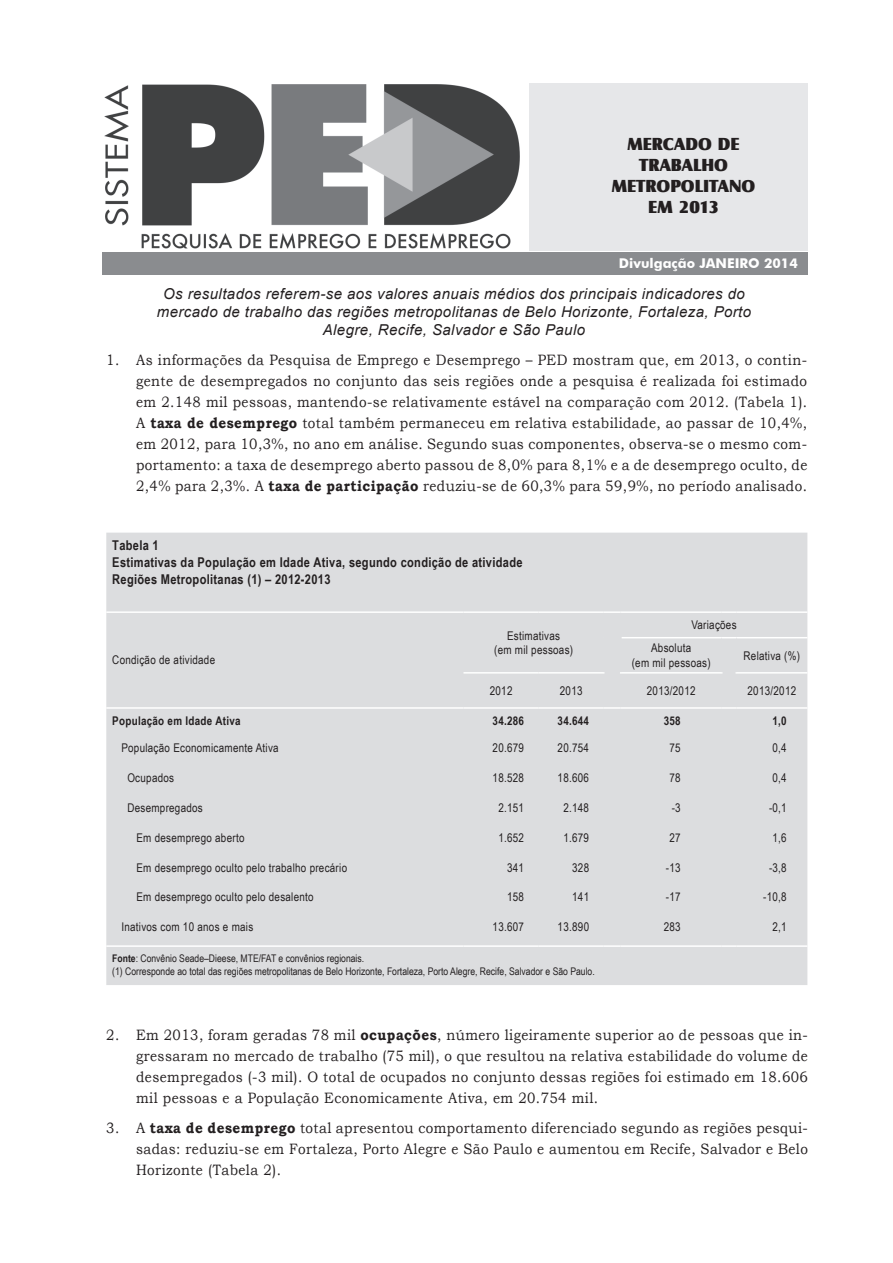
<style>
.page{position:relative;width:893px;height:1263px;background:#fff}
.page>*{position:absolute;margin:0;border:0;box-sizing:border-box;transform-origin:0 0}
.t1{font:18px/21px "Castle T Ultr";color:#231f20;text-align:center}
.t2{font:15px/21px "Bookman Old Style";letter-spacing:.03em;color:#231f20;text-align:justify;scale:.9 1}
.t3{font:italic 15px/18px "Arial";letter-spacing:.03em;color:#231f20;text-align:center}
.t4{font:700 13.5px/17.4px "Arial Narrow";letter-spacing:.025em;color:#231f20}
.t5{font:700 13.5px "Futura BT";color:#fff}
.t6{font:12px/14.4px "Arial Narrow";letter-spacing:.025em;color:#231f20;text-align:center}
.t7{font:700 12px "Arial Narrow";letter-spacing:.025em;color:#231f20}
.t8{font:10.5px/12.6px "Arial Narrow";color:#231f20}
.s1{font-weight:700}
</style>
<div class="page">
<div style="left:102px;top:252px;width:706px;height:22px;background:#8a8c8f"></div>
<img style="left:104px;top:84px;width:416px;height:165px">
<div style="left:529px;top:83px;width:279px;height:168px;background:#e6e7e9"></div>
<div style="left:106px;top:533px;width:701px;height:452px;background:#dcdddf"></div>
<div style="left:604px;top:612px;width:17px;height:61px;background:#dcdddf"></div>
<hr style="left:106px;top:611px;width:357px;height:2px;background:#fff">
<hr style="left:106px;top:707px;width:357px;height:2px;background:#fff">
<hr style="left:463px;top:611px;width:76px;height:2px;background:#fff">
<hr style="left:539px;top:611px;width:65px;height:2px;background:#fff">
<hr style="left:621px;top:611px;width:101px;height:2px;background:#fff">
<svg style="left:722px;top:611px;width:14px;height:2px"></svg>
<hr style="left:736px;top:611px;width:71px;height:2px;background:#fff">
<hr style="left:621px;top:637px;width:101px;height:1px;background:#fff">
<hr style="left:736px;top:637px;width:71px;height:1px;background:#fff">
<hr style="left:463px;top:672px;width:76px;height:2px;background:#fff">
<hr style="left:539px;top:672px;width:65px;height:2px;background:#fff">
<hr style="left:620px;top:672px;width:102px;height:2px;background:#fff">
<hr style="left:735px;top:672px;width:72px;height:2px;background:#fff">
<hr style="left:463px;top:707px;width:76px;height:2px;background:#fff">
<hr style="left:539px;top:707px;width:65px;height:2px;background:#fff">
<hr style="left:621px;top:707px;width:101px;height:2px;background:#fff">
<hr style="left:106px;top:945px;width:357px;height:2px;background:#fff">
<hr style="left:463px;top:945px;width:76px;height:2px;background:#fff">
<hr style="left:539px;top:945px;width:65px;height:2px;background:#fff">
<svg style="left:604px;top:945px;width:17px;height:2px"></svg>
<hr style="left:621px;top:945px;width:101px;height:2px;background:#fff">
<svg style="left:722px;top:945px;width:14px;height:2px"></svg>
<hr style="left:736px;top:945px;width:71px;height:2px;background:#fff">
<hr style="left:603px;top:638px;width:1px;height:34px;background:#dcdddf">
<svg style="left:603px;top:611px;width:18px;height:27px"></svg>
<svg style="left:604px;top:707px;width:17px;height:2px"></svg>
<hr style="left:721px;top:638px;width:1px;height:34px;background:#dcdddf">
<hr style="left:735px;top:638px;width:2px;height:34px;background:#dcdddf">
<svg style="left:722px;top:637px;width:14px;height:1px"></svg>
<svg style="left:722px;top:707px;width:14px;height:2px"></svg>
<hr style="left:736px;top:707px;width:71px;height:2px;background:#fff">
<p class="t1" style="left:612px;top:133px;width:145px">MERCADO DE<br>TRABALHO<br>METROPOLITANO em 2013</p>
<p class="t5" style="left:619px;top:255px;width:180px">Divulgação JANEIRO 2014</p>
<p class="t3" style="left:157px;top:285px;width:596px">Os resultados referem-se aos valores anuais médios dos principais indicadores do mercado de trabalho das regiões metropolitanas de Belo Horizonte, Fortaleza, Porto<br>Alegre, Recife, Salvador e São Paulo</p>
<p class="t2" style="left:136px;top:349px;width:747px;text-indent:-30px">1. As informações da Pesquisa de Emprego e Desemprego – PED mostram que, em 2013, o contin&shy;gente de desempregados no conjunto das seis regiões onde a pesquisa é realizada foi estimado em 2.148 mil pessoas, mantendo-se relativamente estável na comparação com 2012. (Tabela 1).<br>A <span class="s1">taxa de desemprego</span> total também permaneceu em relativa estabilidade, ao passar de 10,4%, em 2012, para 10,3%, no ano em análise. Segundo suas componentes, observa-se o mesmo com&shy;portamento: a taxa de desemprego aberto passou de 8,0% para 8,1% e a de desemprego oculto, de 2,4% para 2,3%. A <span class="s1">taxa de participação</span> reduziu-se de 60,3% para 59,9%, no período analisado.</p>
<p class="t4" style="left:112px;top:535px;width:412px">Tabela 1<br>Estimativas da População em Idade Ativa, segundo condição de atividade<br>Regiões Metropolitanas (1) – 2012-2013</p>
<p class="t6" style="left:112px;top:652px;width:104px">Condição de atividade</p>
<p class="t6" style="left:494px;top:628px;width:81px">Estimativas<br>(em mil pessoas)</p>
<p class="t6" style="left:691px;top:617px;width:47px">Variações</p>
<p class="t6" style="left:632px;top:640px;width:81px">Absoluta<br>(em mil pessoas)</p>
<p class="t6" style="left:743px;top:648px;width:58px">Relativa (%)</p>
<p class="t6" style="left:490px;top:683px;width:24px">2012</p>
<p class="t6" style="left:560px;top:683px;width:24px">2013</p>
<p class="t6" style="left:647px;top:683px;width:50px">2013/2012</p>
<p class="t6" style="left:747px;top:683px;width:50px">2013/2012</p>
<p class="t7" style="left:112px;top:712px;width:130px">População em Idade Ativa</p>
<p class="t7" style="left:493px;top:712px;width:33px">34.286</p>
<p class="t7" style="left:558px;top:712px;width:33px">34.644</p>
<p class="t7" style="left:664px;top:712px;width:18px">358</p>
<p class="t7" style="left:772px;top:712px;width:16px">1,0</p>
<p class="t6" style="left:121px;top:741px;width:159px">População Economicamente Ativa</p>
<p class="t6" style="left:493px;top:741px;width:33px">20.679</p>
<p class="t6" style="left:558px;top:741px;width:33px">20.754</p>
<p class="t6" style="left:669px;top:741px;width:13px">75</p>
<p class="t6" style="left:772px;top:741px;width:16px">0,4</p>
<p class="t6" style="left:127px;top:770px;width:48px">Ocupados</p>
<p class="t6" style="left:493px;top:770px;width:33px">18.528</p>
<p class="t6" style="left:558px;top:770px;width:33px">18.606</p>
<p class="t6" style="left:669px;top:770px;width:13px">78</p>
<p class="t6" style="left:772px;top:770px;width:16px">0,4</p>
<p class="t6" style="left:127px;top:800px;width:77px">Desempregados</p>
<p class="t6" style="left:498px;top:800px;width:27px">2.151</p>
<p class="t6" style="left:563px;top:800px;width:27px">2.148</p>
<p class="t6" style="left:672px;top:800px;width:11px">-3</p>
<p class="t6" style="left:769px;top:800px;width:19px">-0,1</p>
<p class="t6" style="left:136px;top:830px;width:110px">Em desemprego aberto</p>
<p class="t6" style="left:498px;top:830px;width:27px">1.652</p>
<p class="t6" style="left:563px;top:830px;width:27px">1.679</p>
<p class="t6" style="left:669px;top:830px;width:13px">27</p>
<p class="t6" style="left:772px;top:830px;width:16px">1,6</p>
<p class="t6" style="left:136px;top:860px;width:212px">Em desemprego oculto pelo trabalho precário</p>
<p class="t6" style="left:507px;top:860px;width:18px">341</p>
<p class="t6" style="left:572px;top:860px;width:18px">328</p>
<p class="t6" style="left:666px;top:860px;width:16px">-13</p>
<p class="t6" style="left:769px;top:860px;width:19px">-3,8</p>
<p class="t6" style="left:136px;top:889px;width:179px">Em desemprego oculto pelo desalento</p>
<p class="t6" style="left:507px;top:889px;width:18px">158</p>
<p class="t6" style="left:572px;top:889px;width:18px">141</p>
<p class="t6" style="left:666px;top:889px;width:16px">-17</p>
<p class="t6" style="left:763px;top:889px;width:25px">-10,8</p>
<p class="t6" style="left:121px;top:919px;width:133px">Inativos com 10 anos e mais</p>
<p class="t6" style="left:493px;top:919px;width:33px">13.607</p>
<p class="t6" style="left:558px;top:919px;width:33px">13.890</p>
<p class="t6" style="left:664px;top:919px;width:18px">283</p>
<p class="t6" style="left:772px;top:919px;width:16px">2,1</p>
<p class="t8" style="left:112px;top:951px;width:484px"><span class="s1">Fonte</span>: Convênio Seade–Dieese, MTE/FAT e convênios regionais.<br>(1) Corresponde ao total das regiões metropolitanas de Belo Horizonte, Fortaleza, Porto Alegre, Recife, Salvador e São Paulo.</p>
<p class="t2" style="left:136px;top:1024px;width:748px;text-indent:-30px">2. Em 2013, foram geradas 78 mil <span class="s1">ocupações</span>, número ligeiramente superior ao de pessoas que in&shy;gressaram no mercado de trabalho (75 mil), o que resultou na relativa estabilidade do volume de desempregados (-3 mil). O total de ocupados no conjunto dessas regiões foi estimado em 18.606 mil pessoas e a População Economicamente Ativa, em 20.754 mil.</p>
<p class="t2" style="left:136px;top:1117px;width:748px;text-indent:-30px">3. A <span class="s1">taxa de desemprego</span> total apresentou comportamento diferenciado segundo as regiões pesqui&shy;sadas: reduziu-se em Fortaleza, Porto Alegre e São Paulo e aumentou em Recife, Salvador e Belo Horizonte (Tabela 2).</p>
</div>
